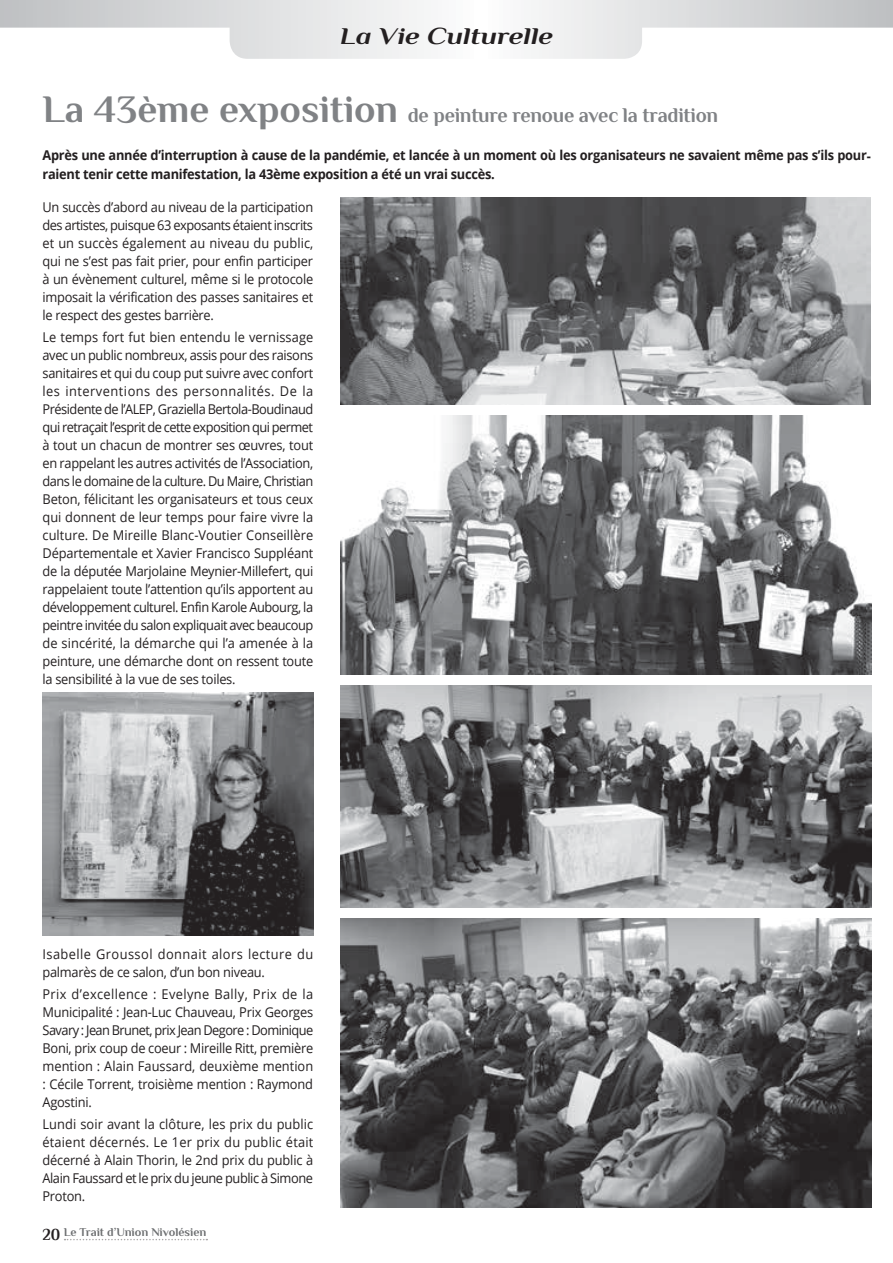
<style>
.page{position:relative;width:893px;height:1263px;background:#fff}
.page>*{position:absolute;margin:0;border:0;box-sizing:border-box;transform-origin:0 0}
.t1{font:italic 700 24px "Philosopher";color:#231f20;scale:1.2 1}
.t2{font:700 21px "Philosopher";letter-spacing:-.01em;color:#808285;scale:.96 1}
.t3{font:13.5px/18px "Open Sans";letter-spacing:-.02em;color:#231f20;text-align:justify;scale:.95 1}
.t4{font:700 13.5px/18.1px "Open Sans";letter-spacing:-.02em;color:#231f20;scale:.95 1}
.t5{font:13.5px/18px "Open Sans";letter-spacing:.035em;color:#231f20;scale:.95 1}
.t6{font:700 12px "Philosopher";color:#6d6f71}
.s1{font-size:39px}
.s2{font-size:16.5px;color:#231f20}
</style>
<div class="page">
<svg style="left:0;top:0;width:893px;height:59px"></svg>
<svg style="left:65px;top:1239px;width:142px;height:1px"></svg>
<img style="left:340px;top:686px;width:532px;height:221px">
<img style="left:340px;top:198px;width:531px;height:206px">
<img style="left:340px;top:919px;width:532px;height:289px">
<img style="left:340px;top:416px;width:532px;height:258px">
<img style="left:43px;top:693px;width:270px;height:242px">
<h1 class="t1" style="left:340px;top:19px;width:179px">La Vie Culturelle</h1>
<h2 class="t2" style="left:43px;top:101px;width:705px"><span class="s1">La 43ème exposition</span> de peinture renoue avec la tradition</h2>
<p class="t4" style="left:42px;top:146px;width:873px">Après une année d’interruption à cause de la pandémie, et lancée à un moment où les organisateurs ne savaient même pas s’ils pour&shy;raient tenir cette manifestation, la 43ème exposition a été un vrai succès.</p>
<p class="t3" style="left:43px;top:198px;width:287px">Un succès d’abord au niveau de la participation des artistes, puisque 63 exposants étaient inscrits et un succès également au niveau du public, qui ne s’est pas fait prier, pour enfin participer à un évènement culturel, même si le protocole imposait la vérification des passes sanitaires et le respect des gestes barrière.</p>
<p class="t3" style="left:43px;top:328px;width:287px">Le temps fort fut bien entendu le vernissage avec un public nombreux, assis pour des raisons sanitaires et qui du coup put suivre avec confort les interventions des personnalités. De la Présidente de l’ALEP, Graziella Bertola-Boudinaud qui retraçait l’esprit de cette exposition qui permet à tout un chacun de montrer ses œuvres, tout en rappelant les autres activités de l’Association, dans le domaine de la culture. Du Maire, Christian Beton, félicitant les organisateurs et tous ceux qui donnent de leur temps pour faire vivre la culture. De Mireille Blanc-Voutier Conseillère Départementale et Xavier Francisco Suppléant de la députée Marjolaine Meynier-Millefert, qui rappelaient toute l’attention qu’ils apportent au développement culturel. Enfin Karole Aubourg, la peintre invitée du salon expliquait avec beaucoup de sincérité, la démarche qui l’a amenée à la peinture, une démarche dont on ressent toute la sensibilité à la vue de ses toiles.</p>
<p class="t5" style="left:43px;top:944px;width:287px">Isabelle Groussol donnait alors lecture du palmarès de ce salon, d’un bon niveau.</p>
<p class="t3" style="left:42px;top:984px;width:287px">Prix d’excellence : Evelyne Bally, Prix de la Municipalité : Jean-Luc Chauveau, Prix Georges Savary : Jean Brunet, prix Jean Degore : Dominique Boni, prix coup de coeur : Mireille Ritt, première mention : Alain Faussard, deuxième mention : Cécile Torrent, troisième mention : Raymond Agostini.</p>
<p class="t3" style="left:42px;top:1115px;width:287px">Lundi soir avant la clôture, les prix du public étaient décernés. Le 1er prix du public était décerné à Alain Thorin, le 2nd prix du public à Alain Faussard et le prix du jeune public à Simone Proton.</p>
<p class="t6" style="left:43px;top:1224px;width:165px"><span class="s2">20</span> Le Trait d’Union Nivolésien</p>
</div>
